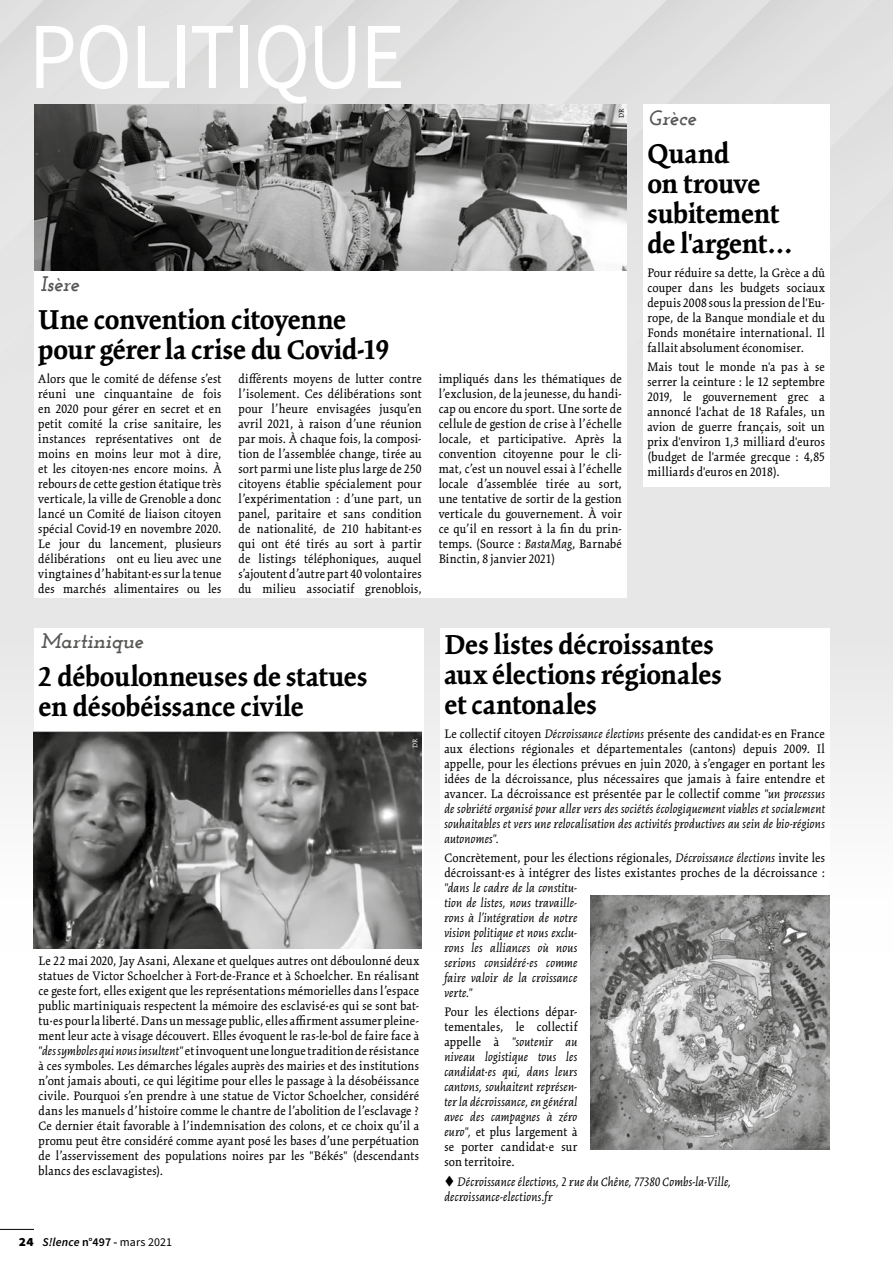
<style>
.page{position:relative;width:893px;height:1263px;background:#fff}
.page>*{position:absolute;margin:0;border:0;box-sizing:border-box;transform-origin:0 0}
.SurTitre_Rubrique_ga{font:94.5px "Source Sans Pro";letter-spacing:-.025em;color:#fff;scale:.9 1}
.Titre{font:700 30px/30px "Kinesis Pro 3";color:#000}
.Sous-partie{font:italic 700 21px "Josefin Slab";letter-spacing:-.005em;color:#575756}
.Texte{font:13.5px/15px "Kinesis Pro 3";letter-spacing:.02em;color:#000;text-align:justify}
.Texte-2{font:italic 13.5px/15px "Kinesis Pro 3";letter-spacing:.01em;color:#000}
.t1{font:12px "Source Sans Pro";letter-spacing:.01em;color:#000}
.D_R__noir{font:7.5px "Kinesis Pro 3";color:#000}
.D_R__blanc{font:7.5px "Kinesis Pro 3";color:#fff}
.s1{font-style:italic}
.s2{font-weight:700;font-size:15px}
.s3{font-weight:600;font-style:italic}
.s4{font-weight:600}
.s5{font-style:normal}
</style>
<div class="page">
<hr style="left:0;top:1229px;width:34px;height:1px;background:#000">
<div style="left:0;top:0;width:893px;height:952px;background:#e7e7e7"></div>
<div style="left:0;top:791px;width:34px;height:161px;background:#fbfbfb"></div>
<img style="left:423px;top:871px;width:17px;height:73px">
<img style="left:423px;top:944px;width:17px;height:8px">
<div style="left:829px;top:751px;width:62px;height:183px;background:#f9f9f9"></div>
<img style="left:829px;top:934px;width:62px;height:18px">
<img style="left:891px;top:760px;width:2px;height:192px">
<img style="left:715px;top:0;width:103px;height:105px">
<img style="left:611px;top:0;width:104px;height:204px">
<img style="left:507px;top:57px;width:104px;height:48px">
<img style="left:403px;top:0;width:104px;height:105px">
<img style="left:299px;top:0;width:104px;height:105px">
<img style="left:34px;top:0;width:265px;height:271px">
<img style="left:0;top:0;width:196px;height:196px">
<div style="left:34px;top:628px;width:389px;height:551px;background:#fff"></div>
<div style="left:440px;top:628px;width:389px;height:592px;background:#fff"></div>
<div style="left:643px;top:105px;width:186px;height:382px;background:#fff"></div>
<div style="left:34px;top:271px;width:592px;height:327px;background:#fff"></div>
<img style="left:34px;top:731px;width:388px;height:218px">
<img style="left:590px;top:896px;width:239px;height:253px">
<img style="left:35px;top:105px;width:591px;height:166px">
<p class="SurTitre_Rubrique_ga" style="left:29px;top:-7px;width:420px">POLITIQUE</p>
<p class="D_R__noir" style="left:617px;top:118px;width:11px;rotate:-90deg">DR</p>
<p class="Sous-partie" style="left:40px;top:271px;width:41px">Isère</p>
<p class="Titre" style="left:38px;top:305px;width:352px">Une convention citoyenne pour gérer la crise du Covid-19</p>
<p class="Texte" style="left:38px;top:371px;width:185px">Alors que le comité de défense s’est réuni une cinquantaine de fois en 2020 pour gérer en secret et en petit comité la crise sanitaire, les instances représentatives ont de moins en moins leur mot à dire, et les citoyen·nes encore moins. À rebours de cette gestion étatique très verticale, la ville de Grenoble a donc lancé un Comité de liaison citoyen spécial Covid-19 en novembre 2020.<br>Le jour du lancement, plusieurs délibérations ont eu lieu avec une vingtaines d’habitant·es sur la tenue des marchés alimentaires ou les</p>
<p class="Texte" style="left:238px;top:371px;width:185px">différents moyens de lutter contre l’isolement. Ces délibérations sont pour l’heure envisagées jusqu’en avril 2021, à raison d’une réunion par mois. À chaque fois, la composi&shy;tion de l’assemblée change, tirée au sort parmi une liste plus large de 250 citoyens établie spécialement pour l’expérimentation : d’une part, un panel, paritaire et sans condition de nationalité, de 210 habitant·es qui ont été tirés au sort à partir de listings téléphoniques, auquel s’ajoutent d’autre part 40 volontaires du milieu associatif grenoblois,</p>
<p class="Texte" style="left:439px;top:371px;width:185px">impliqués dans les thématiques de l’exclusion, de la jeunesse, du handi&shy;cap ou encore du sport. Une sorte de cellule de gestion de crise à l’échelle locale, et participative. Après la convention citoyenne pour le cli&shy;mat, c’est un nouvel essai à l’échelle locale d’assemblée tirée au sort, une tentative de sortir de la gestion verticale du gouvernement. À voir ce qu’il en ressort à la fin du prin&shy;temps. (Source : <span class="s1">BastaMag</span>, Barnabé Binctin, 8 janvier 2021)</p>
<p class="Sous-partie" style="left:649px;top:105px;width:48px">Grèce</p>
<p class="Titre" style="left:647px;top:138px;width:147px">Quand<br>on trouve subitement de l'argent…</p>
<p class="Texte" style="left:647px;top:265px;width:179px">Pour réduire sa dette, la Grèce a dû couper dans les budgets sociaux depuis 2008 sous la pression de l'Eu&shy;rope, de la Banque mondiale et du Fonds monétaire international. Il fallait absolument économiser.</p>
<p class="Texte" style="left:647px;top:359px;width:179px">Mais tout le monde n'a pas à se serrer la ceinture : le 12 septembre 2019, le gouvernement grec a annoncé l'achat de 18 Rafales, un avion de guerre français, soit un prix d'environ 1,3 milliard d'euros (budget de l'armée grecque : 4,85 milliards d'euros en 2018).</p>
<p class="Sous-partie" style="left:41px;top:628px;width:104px">Martinique</p>
<p class="Titre" style="left:39px;top:662px;width:330px">2 déboulonneuses de statues en désobéissance civile</p>
<p class="D_R__blanc" style="left:411px;top:748px;width:11px;rotate:-90deg">DR</p>
<p class="Texte" style="left:39px;top:953px;width:382px">Le 22 mai 2020, Jay Asani, Alexane et quelques autres ont déboulonné deux statues de Victor Schoelcher à Fort-de-France et à Schoelcher. En réalisant ce geste fort, elles exigent que les représentations mémorielles dans l’espace public martiniquais respectent la mémoire des esclavisé·es qui se sont bat&shy;tu·es pour la liberté. Dans un message public, elles affirment assumer pleine&shy;ment leur acte à visage découvert. Elles évoquent le ras-le-bol de faire face à <span class="s1">"des symboles qui nous insultent"</span> et invoquent une longue tradition de résistance à ces symboles. Les démarches légales auprès des mairies et des institutions n’ont jamais abouti, ce qui légitime pour elles le passage à la désobéissance civile. Pourquoi s’en prendre à une statue de Victor Schoelcher, considéré dans les manuels d’histoire comme le chantre de l’abolition de l’esclavage ?<br>Ce dernier était favorable à l’indemnisation des colons, et ce choix qu’il a promu peut être considéré comme ayant posé les bases d’une perpétuation de l’asservissement des populations noires par les "Békés" (descendants blancs des esclavagistes).</p>
<p class="t1" style="left:19px;top:1234px;width:155px"><span class="s2">24</span> <span class="s3">S!lence</span> <span class="s4">n°497 -</span> mars 2021</p>
<p class="Titre" style="left:444px;top:629px;width:279px">Des listes décroissantes aux élections régionales et cantonales</p>
<p class="Texte" style="left:444px;top:726px;width:382px">Le collectif citoyen <span class="s1">Décroissance élections</span> présente des candidat·es en France aux élections régionales et départementales (cantons) depuis 2009. Il appelle, pour les élections prévues en juin 2020, à s’engager en portant les idées de la décroissance, plus nécessaires que jamais à faire entendre et avancer. La décroissance est présentée par le collectif comme <span class="s1">"un processus de sobriété organisé pour aller vers des sociétés écologiquement viables et socialement souhaitables et vers une relocalisation des activités productives au sein de bio-régions autonomes".</span></p>
<p class="Texte-2" style="left:444px;top:850px;width:382px"><span class="s5">Concrètement, pour les élections régionales,</span> Décroissance élections <span class="s5">invite les décroissant·es à intégrer des listes existantes proches de la décroissance : </span>"dans le cadre de la constitu-<br>tion de listes, nous travaille-<br>rons à l’intégration de notre<br>vision politique et nous exclu-<br>rons les alliances où nous<br>serions considéré·es comme<br>faire valoir de la croissance<br>verte."</p>
<p class="Texte-2" style="left:444px;top:1004px;width:135px;text-align:justify"><span class="s5">Pour les élections dépar&shy;tementales, le collectif appelle à</span> "soutenir au niveau logistique tous les candidat·es qui, dans leurs cantons, souhaitent représen&shy;ter la décroissance, en général avec des campagnes à zéro euro", <span class="s5">et plus largement à se porter candidat·e sur son territoire.</span></p>
<p class="Texte-2" style="left:444px;top:1174px;width:288px">▼ Décroissance élections, 2 rue du Chêne, 77380 Combs-la-Ville, decroissance-elections.fr</p>
</div>
